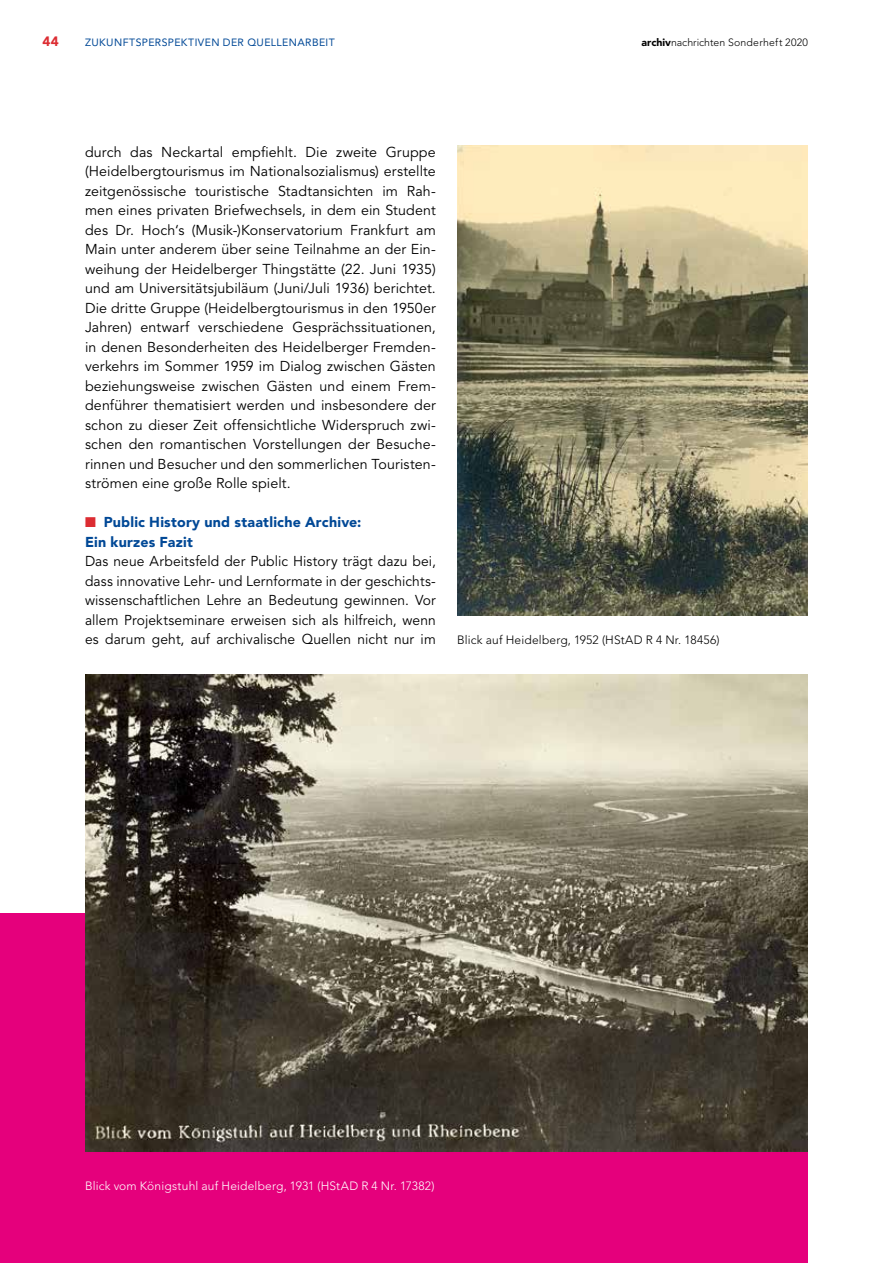
<style>
.page{position:relative;width:893px;height:1263px;background:#fff}
.page>*{position:absolute;margin:0;border:0;box-sizing:border-box;transform-origin:0 0}
.t1{font:14.25px/19.5px "Avenir";letter-spacing:.005em;color:#000;text-align:justify}
.t2{font:900 14.25px/19.5px "Avenir";letter-spacing:.015em;color:#004896}
.t3{font:900 13.5px "Avenir";color:#dc2c32}
.t4{font:300 12px "Avenir";letter-spacing:.015em;color:#fff}
.t5{font:300 12px "Avenir";letter-spacing:.015em;color:#000}
.t6{font:10.5px "Avenir";letter-spacing:.04em;color:#004896}
.t7{font:300 10.5px "Avenir";letter-spacing:.02em;color:#000}
.s1{font-weight:900}
.s2{color:#dc2c32}
</style>
<div class="page">
<img style="left:457px;top:146px;width:351px;height:470px">
<div style="left:0;top:913px;width:808px;height:350px;background:#e5007c"></div>
<img style="left:85px;top:675px;width:723px;height:476px">
<p class="t3" style="left:43px;top:33px;width:18px">44</p>
<p class="t6" style="left:85px;top:36px;width:251px">ZUKUNFTSPERSPEKTIVEN DER QUELLENARBEIT</p>
<p class="t7" style="left:642px;top:36px;width:168px"><span class="s1">archiv</span>nachrichten Sonderheft 2020</p>
<p class="t1" style="left:85px;top:142px;width:352px">durch das Neckartal empfiehlt. Die zweite Gruppe (Heidelbergtourismus im Nationalsozialismus) erstellte zeitgenössische touristische Stadtansichten im Rah&shy;men eines privaten Briefwechsels, in dem ein Student des Dr. Hoch‘s (Musik-)Konservatorium Frankfurt am Main unter anderem über seine Teilnahme an der Ein&shy;weihung der Heidelberger Thingstätte (22. Juni 1935) und am Universitätsjubiläum (Juni/Juli 1936) berichtet.<br>Die dritte Gruppe (Heidelbergtourismus in den 1950er Jahren) entwarf verschiedene Gesprächssituationen, in denen Besonderheiten des Heidelberger Fremden&shy;verkehrs im Sommer 1959 im Dialog zwischen Gästen beziehungsweise zwischen Gästen und einem Frem&shy;denführer thematisiert werden und insbesondere der schon zu dieser Zeit offensichtliche Widerspruch zwi&shy;schen den romantischen Vorstellungen der Besuche&shy;rinnen und Besucher und den sommerlichen Touristen&shy;strömen eine große Rolle spielt.</p>
<p class="t2" style="left:85px;top:512px;width:278px"><span class="s2">■</span> Public History und staatliche Archive:<br>Ein kurzes Fazit</p>
<p class="t1" style="left:85px;top:552px;width:352px">Das neue Arbeitsfeld der Public History trägt dazu bei, dass innovative Lehr- und Lernformate in der geschichts&shy;wissenschaftlichen Lehre an Bedeutung gewinnen. Vor allem Projektseminare erweisen sich als hilfreich, wenn es darum geht, auf archivalische Quellen nicht nur im</p>
<p class="t5" style="left:457px;top:633px;width:264px">Blick auf Heidelberg, 1952 (HStAD R 4 Nr. 18456)</p>
<p class="t4" style="left:85px;top:1179px;width:351px">Blick vom Königstuhl auf Heidelberg, 1931 (HStAD R 4 Nr. 17382)</p>
</div>
